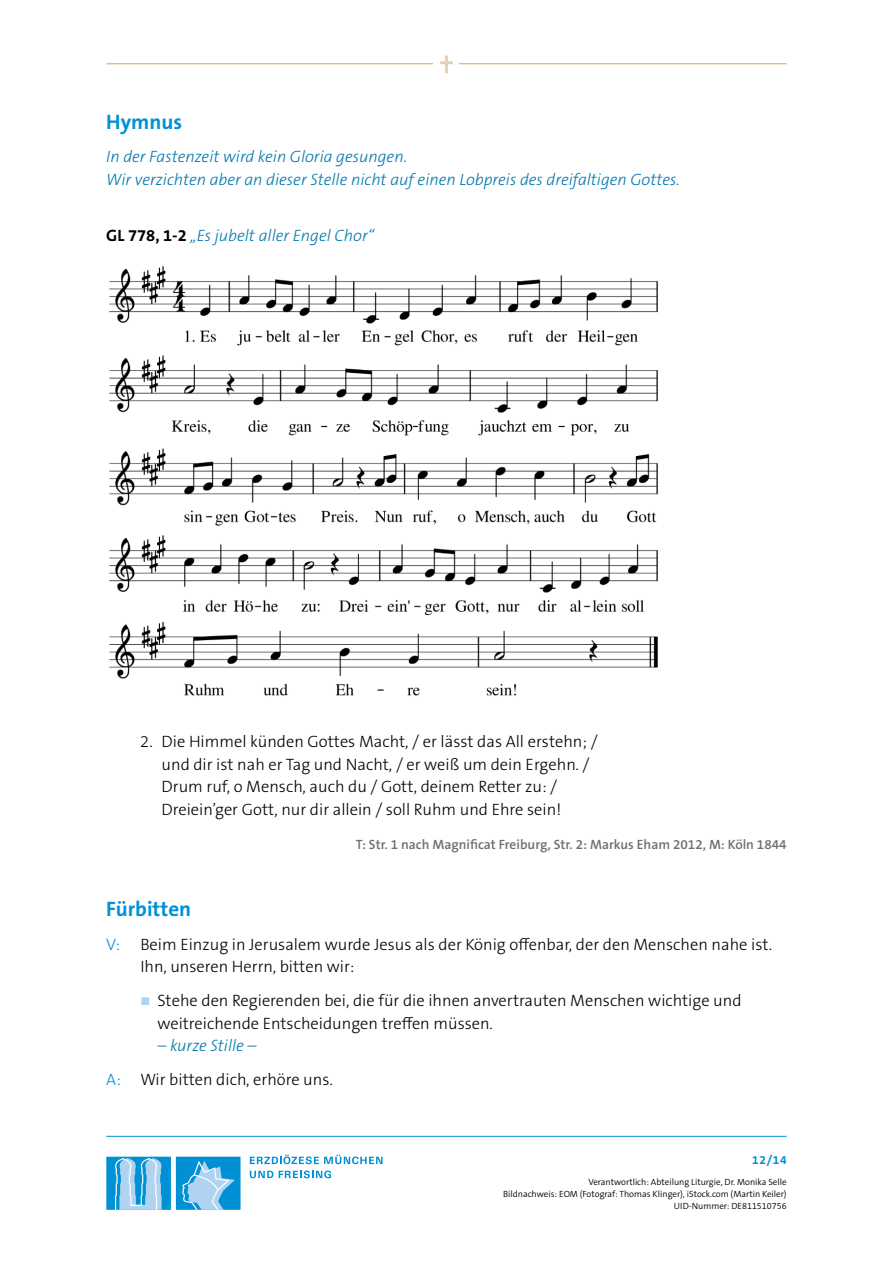
<style>
.page{position:relative;width:893px;height:1263px;background:#fff}
.page>*{position:absolute;margin:0;border:0;box-sizing:border-box;transform-origin:0 0}
.t1{font:700 21px "The Sans B W7";color:#0091d4}
.t2{font:300 16.5px/22.5px "The Sans B W3";color:#000}
.t3{font:italic 300 16.5px/22.5px "The Sans B W3";color:#0078ad}
.t4{font:600 13.5px "The Sans B W6";color:#6f6f6e}
.t5{font:700 12px "The Sans B W7";color:#0091d4}
.t6{font:300 9px/12px "The Sans B W4";color:#000;text-align:right}
.s1{font-family:"The Sans B W7";font-weight:700;font-style:normal;color:#000}
.s2{color:#0091d4}
.s3{font-family:"Arial";font-weight:400;color:#afd3f1}
.s4{font-style:italic;color:#0078ad}
</style>
<div class="page">
<hr style="left:106px;top:63px;width:681px;height:1px;background:#caa55e">
<hr style="left:106px;top:1136px;width:681px;height:1px;background:#0091d4">
<svg style="left:250px;top:1155px;width:132px;height:9px"></svg>
<svg style="left:250px;top:1171px;width:23px;height:7px"></svg>
<svg style="left:279px;top:1170px;width:52px;height:8px"></svg>
<div style="left:106px;top:1157px;width:65px;height:53px;background:#0091d4"></div>
<svg style="left:115px;top:1158px;width:47px;height:52px"></svg>
<div style="left:176px;top:1157px;width:65px;height:53px;background:#0091d4"></div>
<svg style="left:182px;top:1160px;width:53px;height:50px"></svg>
<div style="left:433px;top:47px;width:26px;height:40px;background:#fff"></div>
<svg style="left:440px;top:61px;width:13px;height:3px"></svg>
<hr style="left:445px;top:55px;width:3px;height:18px;background:#e6d2b1">
<img style="left:109px;top:266px;width:549px;height:430px">
<p class="t1" style="left:106px;top:108px;width:77px">Hymnus</p>
<p class="t3" style="left:106px;top:146px;width:575px">In der Fastenzeit wird kein Gloria gesungen.<br>Wir verzichten aber an dieser Stelle nicht auf einen Lobpreis des dreifaltigen Gottes.</p>
<p class="t3" style="left:106px;top:225px;width:269px"><span class="s1">GL 778, 1-2</span> „Es jubelt aller Engel Chor“</p>
<p class="t2" style="left:162px;top:731px;width:438px;text-indent:-21px">2. Die Himmel künden Gottes Macht, / er lässt das All erstehn; / und dir ist nah er Tag und Nacht, / er weiß um dein Ergehn. / Drum ruf, o Mensch, auch du / Gott, deinem Retter zu: / Dreiein’ger Gott, nur dir allein / soll Ruhm und Ehre sein!</p>
<p class="t4" style="left:356px;top:835px;width:432px">T: Str. 1 nach Magnificat Freiburg, Str. 2: Markus Eham 2012, M: Köln 1844</p>
<p class="t1" style="left:106px;top:895px;width:86px">Fürbitten</p>
<p class="t2" style="left:140px;top:933px;width:633px;text-indent:-34px"><span class="s2">V:</span> Beim Einzug in Jerusalem wurde Jesus als der König offenbar, der den Menschen nahe ist.<br>Ihn, unseren Herrn, bitten wir:</p>
<p class="t2" style="left:157px;top:989px;width:586px;text-indent:-17px"><span class="s3">■</span> Stehe den Regierenden bei, die für die ihnen anvertrauten Menschen wichtige und weitreichende Entscheidungen treffen müssen.</p>
<p class="t2" style="left:106px;top:1029px;width:228px;line-height:33.8px;text-indent:51px"><span class="s4">– kurze Stille –<br></span><span class="s2">A:</span> Wir bitten dich, erhöre uns.</p>
<p class="t5" style="left:752px;top:1152px;width:36px">12/14</p>
<p class="t6" style="left:503px;top:1176px;width:285px">Verantwortlich: Abteilung Liturgie, Dr. Monika Selle<br>Bildnachweis: EOM (Fotograf: Thomas Klinger), iStock.com (Martin Keiler)<br>UID-Nummer: DE811510756</p>
</div>
